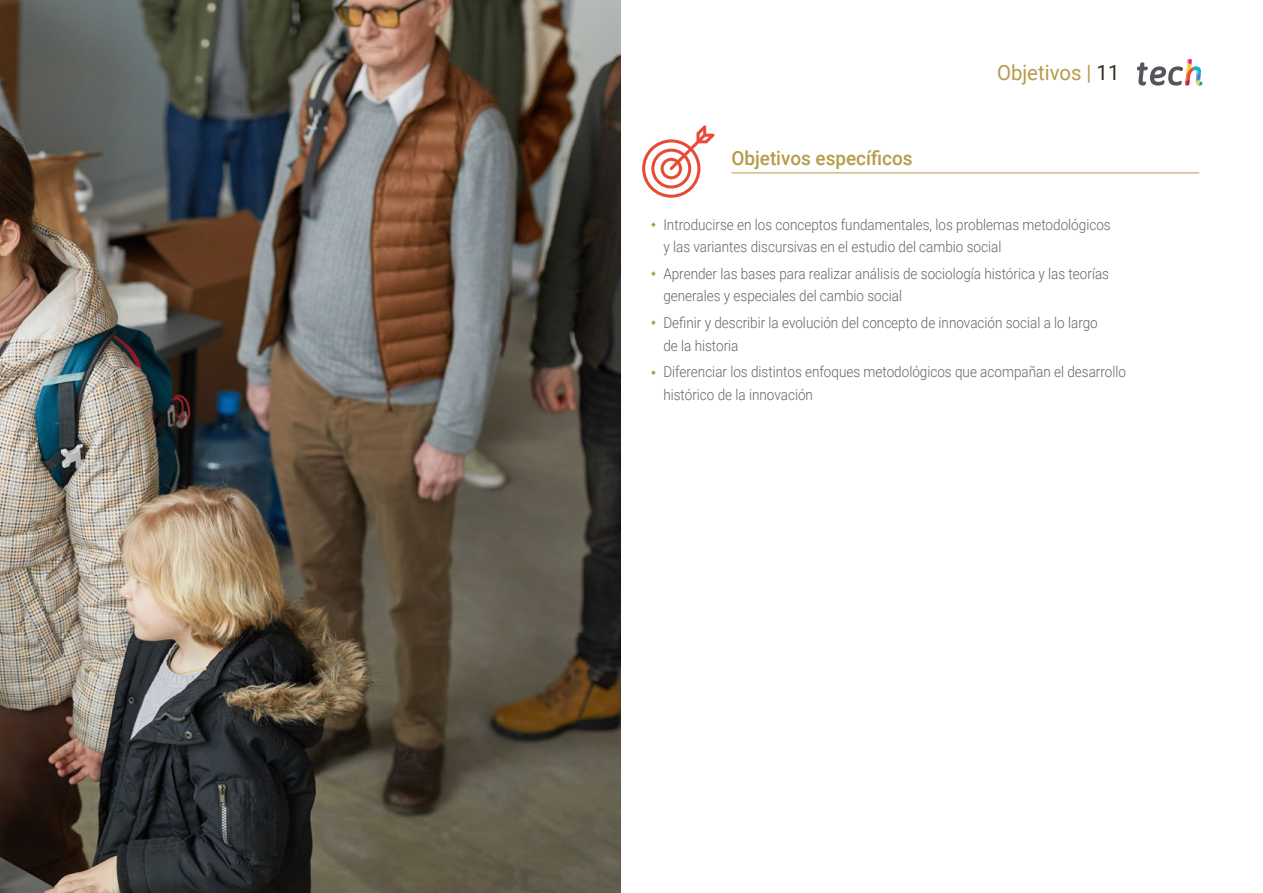
<style>
.page{position:relative;width:1263px;height:893px;background:#fff}
.page>*{position:absolute;margin:0;border:0;box-sizing:border-box;transform-origin:0 0}
.t1{font:21px "Roboto";color:#b49c4b}
.t2{font:500 19.5px "Roboto";color:#b49c4b}
.t3{font:300 15px/22.5px "Roboto";color:#61646a;scale:.9 1}
.s1{color:#312e20}
</style>
<div class="page">
<hr style="left:731px;top:173px;width:468px;height:1px;background:#b49c4b">
<svg style="left:642px;top:125px;width:72px;height:73px"></svg>
<img style="left:0;top:0;width:621px;height:893px">
<svg style="left:1137px;top:59px;width:65px;height:27px"></svg>
<h2 class="t2" style="left:731px;top:144px;width:183px">Objetivos específicos</h2>
<h1 class="t1" style="left:997px;top:57px;width:124px">Objetivos | <span class="s1">11</span></h1>
<p class="t3" style="left:663px;top:213px;width:498px">Introducirse en los conceptos fundamentales, los problemas metodológicos y las variantes discursivas en el estudio del cambio social</p>
<p class="t3" style="left:663px;top:262px;width:497px">Aprender las bases para realizar análisis de sociología histórica y las teorías generales y especiales del cambio social</p>
<p class="t3" style="left:663px;top:311px;width:484px">Definir y describir la evolución del concepto de innovación social a lo largo de la historia</p>
<p class="t3" style="left:663px;top:360px;width:515px">Diferenciar los distintos enfoques metodológicos que acompañan el desarrollo histórico de la innovación</p>
</div>
